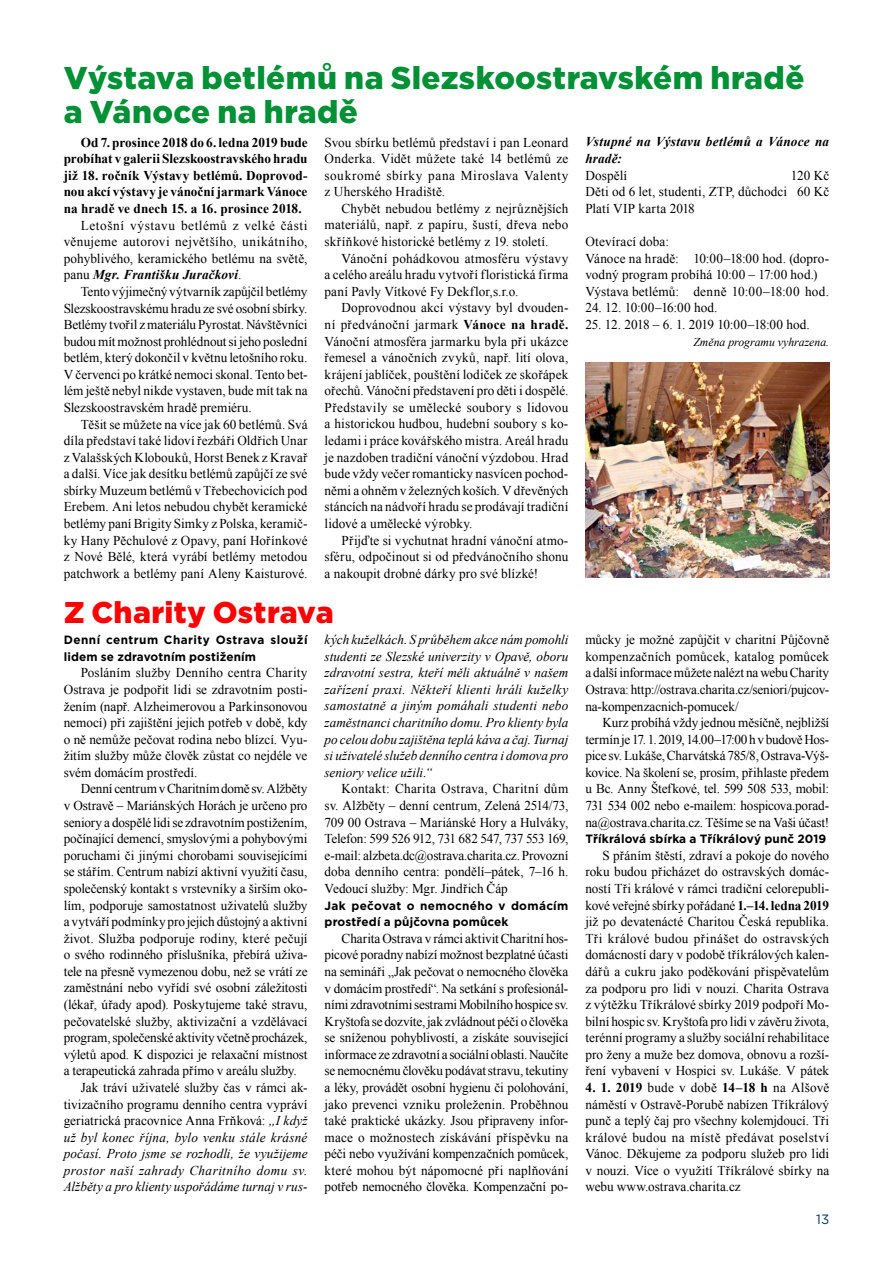
<style>
.page{position:relative;width:893px;height:1263px;background:#fff}
.page>*{position:absolute;margin:0;border:0;box-sizing:border-box;transform-origin:0 0}
.t1{font:900 31.5px/34.5px "Gotham";letter-spacing:.01em;color:#009036}
.t2{font:900 30px "Gotham";letter-spacing:.005em;color:#f00}
.t3{font:13.5px/16.6px "Times New Roman";color:#000;text-align:justify}
.t4{font:italic 13.5px/16.6px "Times New Roman";letter-spacing:.005em;color:#000;text-align:justify}
.t5{font:700 13.5px/16.6px "Times New Roman";color:#000;text-align:justify}
.t6{font:italic 700 13.5px/16.6px "Times New Roman";letter-spacing:.02em;color:#000}
.t7{font:italic 13.5px "Times New Roman";letter-spacing:.03em;color:#000}
.t8{font:13.5px "Gotham";color:#003660}
.t9{font:700 12px/16.6px "Gotham";letter-spacing:.015em;color:#000}
.t10{font:italic 12px "Times New Roman";color:#000}
.s1{font-weight:700;font-style:italic}
.s2{font-weight:700}
.s3{font-style:italic}
</style>
<div class="page">
<img style="left:585px;top:362px;width:244px;height:216px">
<h1 class="t1" style="left:64px;top:60px;width:742px">Výstava betlémů na Slezskoostravském hradě a Vánoce na hradě</h1>
<p class="t5" style="left:64px;top:134px;width:245px;text-indent:17px">Od 7. prosince 2018 do 6. ledna 2019 bude probíhat v galerii Slezskoostravského hradu již 18. ročník Výstavy betlémů. Doprovod&shy;nou akcí výstavy je vánoční jarmark Vánoce na hradě ve dnech 15. a 16. prosince 2018.</p>
<p class="t3" style="left:64px;top:217px;width:245px;text-indent:17px">Letošní výstavu betlémů z velké části věnujeme autorovi největšího, unikátního, pohyblivého, keramického betlému na světě, panu <span class="s1">Mgr. Františku Juračkovi</span>.</p>
<p class="t3" style="left:64px;top:283px;width:245px;text-indent:17px">Tento výjimečný výtvarník zapůjčil betlémy Slezskoostravskému hradu ze své osobní sbírky.<br>Betlémy tvořil z materiálu Pyrostat. Návštěvníci budou mít možnost prohlédnout si jeho poslední betlém, který dokončil v květnu letošního roku.<br>V červenci po krátké nemoci skonal. Tento bet&shy;lém ještě nebyl nikde vystaven, bude mít tak na Slezskoostravském hradě premiéru.</p>
<p class="t3" style="left:64px;top:415px;width:245px;text-indent:17px">Těšit se můžete na více jak 60 betlémů. Svá díla představí také lidoví řezbáři Oldřich Unar z Valašských Klobouků, Horst Benek z Kravař a další. Více jak desítku betlémů zapůjčí ze své sbírky Muzeum betlémů v Třebechovicích pod Erebem. Ani letos nebudou chybět keramické betlémy paní Brigity Simky z Polska, keramič&shy;ky Hany Pěchulové z Opavy, paní Hořínkové z Nové Bělé, která vyrábí betlémy metodou patchwork a betlémy paní Aleny Kaisturové.</p>
<p class="t6" style="left:585px;top:133px;width:245px">Vstupné na Výstavu betlémů a Vánoce na hradě:</p>
<p class="t3" style="left:585px;top:167px;width:43px">Dospělí</p>
<p class="t3" style="left:325px;top:134px;width:245px">Svou sbírku betlémů představí i pan Leonard Onderka. Vidět můžete také 14 betlémů ze soukromé sbírky pana Miroslava Valenty z Uherského Hradiště.</p>
<p class="t3" style="left:325px;top:200px;width:245px;text-indent:17px">Chybět nebudou betlémy z nejrůznějších materiálů, např. z papíru, šustí, dřeva nebo skříňkové historické betlémy z 19. století.</p>
<p class="t3" style="left:325px;top:250px;width:245px;text-indent:17px">Vánoční pohádkovou atmosféru výstavy a celého areálu hradu vytvoří floristická firma paní Pavly Vítkové Fy Dekflor,s.r.o.</p>
<p class="t3" style="left:325px;top:299px;width:245px;text-indent:17px">Doprovodnou akcí výstavy byl dvouden&shy;ní předvánoční jarmark <span class="s2">Vánoce na hradě.<br></span>Vánoční atmosféra jarmarku byla při ukázce řemesel a vánočních zvyků, např. lití olova, krájení jablíček, pouštění lodiček ze skořápek ořechů. Vánoční představení pro děti i dospělé.<br>Představily se umělecké soubory s lidovou a historickou hudbou, hudební soubory s ko&shy;ledami i práce kovářského mistra. Areál hradu je nazdoben tradiční vánoční výzdobou. Hrad bude vždy večer romanticky nasvícen pochod&shy;němi a ohněm v železných koších. V dřevěných stáncích na nádvoří hradu se prodávají tradiční lidové a umělecké výrobky.</p>
<p class="t3" style="left:325px;top:531px;width:245px;text-indent:17px">Přijďte si vychutnat hradní vánoční atmo&shy;sféru, odpočinout si od předvánočního shonu a nakoupit drobné dárky pro své blízké!</p>
<p class="t3" style="left:585px;top:167px;width:245px;text-indent:205px">120 Kč Děti od 6 let, studenti, ZTP, důchodci 60 Kč Platí VIP karta 2018</p>
<p class="t3" style="left:585px;top:233px;width:245px;text-align:left">Otevírací doba:<br>Vánoce na hradě: 10:00–18:00 hod. (dopro&shy;vodný program probíhá 10:00 – 17:00 hod.)<br>Výstava betlémů: denně 10:00–18:00 hod.</p>
<p class="t3" style="left:585px;top:299px;width:134px">24. 12. 10:00–16:00 hod.</p>
<p class="t3" style="left:585px;top:316px;width:226px">25. 12. 2018 – 6. 1. 2019 10:00–18:00 hod.</p>
<p class="t10" style="left:693px;top:333px;width:137px">Změna programu vyhrazena.</p>
<h2 class="t2" style="left:64px;top:592px;width:272px">Z Charity Ostrava</h2>
<p class="t9" style="left:64px;top:632px;width:245px">Denní centrum Charity Ostrava slouží lidem se zdravotním postižením</p>
<p class="t3" style="left:64px;top:664px;width:245px;text-indent:17px">Posláním služby Denního centra Charity Ostrava je podpořit lidi se zdravotním posti&shy;žením (např. Alzheimerovou a Parkinsonovou nemocí) při zajištění jejich potřeb v době, kdy o ně nemůže pečovat rodina nebo blízcí. Vyu&shy;žitím služby může člověk zůstat co nejdéle ve svém domácím prostředí.</p>
<p class="t3" style="left:81px;top:780px;width:228px">Denní centrum vCharitním domě sv. Alžběty</p>
<p class="t3" style="left:64px;top:797px;width:245px">v Ostravě – Mariánských Horách je určeno pro</p>
<p class="t3" style="left:64px;top:813px;width:245px">seniory a dospělé lidi se zdravotním postižením,</p>
<p class="t3" style="left:64px;top:830px;width:245px">počínající demencí, smyslovými a pohybovými</p>
<p class="t3" style="left:64px;top:847px;width:245px">poruchami či jinými chorobami souvisejícími</p>
<p class="t3" style="left:64px;top:863px;width:245px">se stářím. Centrum nabízí aktivní využití času,</p>
<p class="t3" style="left:64px;top:880px;width:245px">společenský kontakt s vrstevníky a širším oko-</p>
<p class="t3" style="left:64px;top:896px;width:245px">lím, podporuje samostatnost uživatelů služby</p>
<p class="t3" style="left:64px;top:913px;width:245px">a vytváří podmínky pro jejich důstojný a aktivní</p>
<p class="t3" style="left:64px;top:930px;width:245px">život. Služba podporuje rodiny, které pečují</p>
<p class="t3" style="left:64px;top:946px;width:245px">o svého rodinného příslušníka, přebírá uživa-</p>
<p class="t3" style="left:64px;top:963px;width:245px">tele na přesně vymezenou dobu, než se vrátí ze</p>
<p class="t3" style="left:64px;top:979px;width:245px">zaměstnání nebo vyřídí své osobní záležitosti</p>
<p class="t3" style="left:64px;top:996px;width:245px">(lékař, úřady apod). Poskytujeme také stravu,</p>
<p class="t3" style="left:64px;top:1012px;width:245px">pečovatelské služby, aktivizační a vzdělávací</p>
<p class="t3" style="left:64px;top:1029px;width:245px">program, společenské aktivity včetně procházek,</p>
<p class="t3" style="left:64px;top:1046px;width:245px">výletů apod. K dispozici je relaxační místnost</p>
<p class="t3" style="left:64px;top:1062px;width:234px">a terapeutická zahrada přímo v areálu služby.</p>
<p class="t3" style="left:81px;top:1079px;width:228px">Jak tráví uživatelé služby čas v rámci ak-</p>
<p class="t3" style="left:64px;top:1095px;width:245px">tivizačního programu denního centra vypráví</p>
<p class="t3" style="left:64px;top:1112px;width:245px">geriatrická pracovnice Anna Frňková: <span class="s3">„I když</span></p>
<p class="t4" style="left:64px;top:1128px;width:245px">už byl konec října, bylo venku stále krásné</p>
<p class="t4" style="left:64px;top:1145px;width:245px">počasí. Proto jsme se rozhodli, že využijeme</p>
<p class="t7" style="left:64px;top:1161px;width:245px">prostor naší zahrady Charitního domu sv.</p>
<p class="t4" style="left:64px;top:1178px;width:245px">Alžběty a pro klienty uspořádáme turnaj v rus-</p>
<p class="t4" style="left:325px;top:631px;width:245px">kých kuželkách. S průběhem akce nám pomohli studenti ze Slezské univerzity v Opavě, oboru zdravotní sestra, kteří měli aktuálně v našem zařízení praxi. Někteří klienti hráli kuželky samostatně a jiným pomáhali studenti nebo zaměstnanci charitního domu. Pro klienty byla po celou dobu zajištěna teplá káva a čaj. Turnaj si uživatelé služeb denního centra i domova pro seniory velice užili.“</p>
<p class="t3" style="left:325px;top:780px;width:245px;text-indent:17px">Kontakt: Charita Ostrava, Charitní dům sv. Alžběty – denní centrum, Zelená 2514/73, 709 00 Ostrava – Mariánské Hory a Hulváky, Telefon: 599 526 912, 731 682 547, 737 553 169, e-mail: alzbeta.dc@ostrava.charita.cz. Provozní doba denního centra: pondělí–pátek, 7–16 h.<br>Vedoucí služby: Mgr. Jindřich Čáp</p>
<p class="t9" style="left:325px;top:897px;width:245px">Jak pečovat o nemocného v domácím prostředí a půjčovna pomůcek</p>
<p class="t3" style="left:325px;top:930px;width:245px;text-indent:17px">Charita Ostrava v rámci aktivit Charitní hos&shy;picové poradny nabízí možnost bezplatné účasti na semináři „Jak pečovat o nemocného člověka v domácím prostředí“. Na setkání s profesionál&shy;ními zdravotními sestrami Mobilního hospice sv.<br>Kryštofa se dozvíte, jak zvládnout péči o člověka se sníženou pohyblivostí, a získáte související informace ze zdravotní a sociální oblasti. Naučíte se nemocnému člověku podávat stravu, tekutiny a léky, provádět osobní hygienu či polohování, jako prevenci vzniku proleženin. Proběhnou také praktické ukázky. Jsou připraveny infor&shy;mace o možnostech získávání příspěvku na péči nebo využívání kompenzačních pomůcek, které mohou být nápomocné při naplňování potřeb nemocného člověka. Kompenzační po-</p>
<p class="t3" style="left:585px;top:631px;width:245px">můcky je možné zapůjčit v charitní Půjčovně kompenzačních pomůcek, katalog pomůcek a další informace můžete nalézt na webu Charity Ostrava: http://ostrava.charita.cz/seniori/pujcov&shy;na-kompenzacnich-pomucek/</p>
<p class="t3" style="left:585px;top:714px;width:245px;text-indent:17px">Kurz probíhá vždy jednou měsíčně, nejbližší termín je 17. 1. 2019, 14.00–17:00 h v budově Hos&shy;pice sv. Lukáše, Charvátská 785/8, Ostrava-Výš&shy;kovice. Na školení se, prosím, přihlaste předem u Bc. Anny Štefkové, tel. 599 508 533, mobil:<br>731 534 002 nebo e-mailem: hospicova.porad&shy;na@ostrava.charita.cz. Těšíme se na Vaši účast!</p>
<p class="t9" style="left:585px;top:831px;width:242px">Tříkrálová sbírka a Tříkrálový punč 2019</p>
<p class="t3" style="left:585px;top:847px;width:245px;text-indent:17px">S přáním štěstí, zdraví a pokoje do nového roku budou přicházet do ostravských domác&shy;ností Tři králové v rámci tradiční celorepubli&shy;kové veřejné sbírky pořádané <span class="s2">1.–14. ledna 2019 </span>již po devatenácté Charitou Česká republika.<br>Tři králové budou přinášet do ostravských domácností dary v podobě tříkrálových kalen&shy;dářů a cukru jako poděkování přispěvatelům za podporu pro lidi v nouzi. Charita Ostrava z výtěžku Tříkrálové sbírky 2019 podpoří Mo&shy;bilní hospic sv. Kryštofa pro lidi v závěru života, terénní programy a služby sociální rehabilitace pro ženy a muže bez domova, obnovu a rozší&shy;ření vybavení v Hospici sv. Lukáše. V pátek</p>
<p class="t3" style="left:585px;top:1079px;width:245px"><span class="s2">4. 1. 2019</span> bude v době <span class="s2">14–18 h</span> na Alšově náměstí v Ostravě-Porubě nabízen Tříkrálový punč a teplý čaj pro všechny kolemjdoucí. Tři králové budou na místě předávat poselství Vánoc. Děkujeme za podporu služeb pro lidi v nouzi. Více o využití Tříkrálové sbírky na webu www.ostrava.charita.cz</p>
<p class="t8" style="left:816px;top:1210px;width:15px">13</p>
</div>
